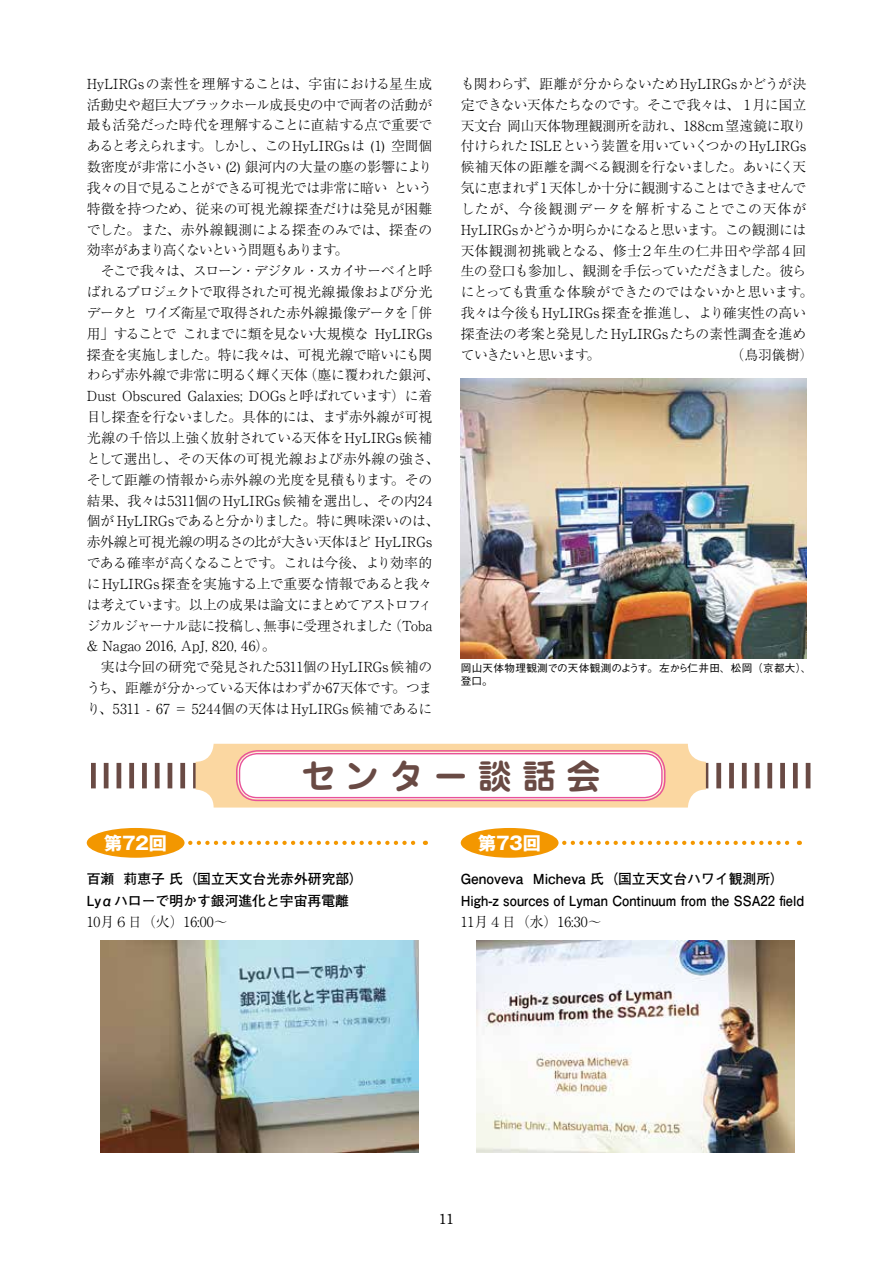
<style>
.page{position:relative;width:893px;height:1263px;background:#fff}
.page>*{position:absolute;margin:0;border:0;box-sizing:border-box;transform-origin:0 0}
.t1{font:700 34.05px "Jun 501 Pro";letter-spacing:.3em;color:#694a44}
.t2{font:700 18px "Gothic MB101 Pro";letter-spacing:-.015em;color:#fff}
.t3{font:300 13.8px/20.9px "Ryumin Pro";letter-spacing:-.02em;color:#000}
.t4{font:700 13.8px/21.3px "Futo Go B101 Pro";color:#000}
.t5{font:300 13.8px "Ryumin Pro";color:#000}
.t6{font:700 13.8px "Futo Min A101 Pro";color:#000}
.t7{font:500 10.65px/12.8px "Gothic BBB Pro";letter-spacing:.03em;color:#000}
</style>
<div class="page">
<img style="left:461px;top:379px;width:345px;height:280px">
<div style="left:91px;top:763px;width:5px;height:25px;background:#694a44"></div>
<div style="left:104px;top:763px;width:5px;height:25px;background:#694a44"></div>
<hr style="left:117px;top:763px;width:4px;height:25px;background:#694a44">
<div style="left:129px;top:763px;width:5px;height:25px;background:#694a44"></div>
<div style="left:142px;top:763px;width:5px;height:25px;background:#694a44"></div>
<div style="left:155px;top:763px;width:5px;height:25px;background:#694a44"></div>
<hr style="left:168px;top:763px;width:4px;height:25px;background:#694a44">
<div style="left:180px;top:763px;width:5px;height:25px;background:#694a44"></div>
<svg style="left:193px;top:763px;width:3px;height:25px"></svg>
<hr style="left:704px;top:763px;width:4px;height:25px;background:#694a44">
<div style="left:716px;top:763px;width:5px;height:25px;background:#694a44"></div>
<div style="left:729px;top:763px;width:5px;height:25px;background:#694a44"></div>
<div style="left:742px;top:763px;width:5px;height:25px;background:#694a44"></div>
<hr style="left:755px;top:763px;width:4px;height:25px;background:#694a44">
<div style="left:767px;top:763px;width:5px;height:25px;background:#694a44"></div>
<div style="left:780px;top:763px;width:5px;height:25px;background:#694a44"></div>
<div style="left:793px;top:763px;width:5px;height:25px;background:#694a44"></div>
<hr style="left:806px;top:763px;width:4px;height:25px;background:#694a44">
<div style="left:196px;top:744px;width:510px;height:63px;background:#fbd7a1;border-radius:18px"></div>
<div style="left:238px;top:752px;width:425px;height:47px;background:#fff;border-radius:19px"></div>
<div style="left:236px;top:750px;width:429px;height:51px;border:1px solid #e85298;border-radius:21px"></div>
<div style="left:239px;top:753px;width:424px;height:45px;border:1px solid #e85298;border-radius:18px"></div>
<svg style="left:188px;top:841px;width:238px;height:4px"></svg>
<div style="left:87px;top:828px;width:98px;height:30px;background:#f39700;border-radius:50%"></div>
<svg style="left:558px;top:841px;width:242px;height:4px"></svg>
<div style="left:461px;top:828px;width:97px;height:30px;background:#f39700;border-radius:50%"></div>
<img style="left:476px;top:941px;width:318px;height:211px">
<img style="left:101px;top:941px;width:318px;height:211px">
<p class="t3" style="left:87px;top:72px;width:354px">HyLIRGsの素性を理解することは、宇宙における星生成活動史や超巨大ブラックホール成長史の中で両者の活動が最も活発だった時代を理解することに直結する点で重要であると考えられます。しかし、このHyLIRGsは (1) 空間個数密度が非常に小さい (2) 銀河内の大量の塵の影響により我々の目で見ることができる可視光では非常に暗い という特徴を持つため、従来の可視光線探査だけは発見が困難でした。また、赤外線観測による探査のみでは、探査の効率があまり高くないという問題もあります。<br>　そこで我々は、スローン・デジタル・スカイサーベイと呼ばれるプロジェクトで取得された可視光線撮像および分光データと ワイズ衛星で取得された赤外線撮像データを「併用」することで これまでに類を見ない大規模な HyLIRGs探査を実施しました。特に我々は、可視光線で暗いにも関わらず赤外線で非常に明るく輝く天体（塵に覆われた銀河、<br>Dust Obscured Galaxies; DOGsと呼ばれています）に着目し探査を行ないました。具体的には、まず赤外線が可視光線の千倍以上強く放射されている天体をHyLIRGs候補として選出し、その天体の可視光線および赤外線の強さ、そして距離の情報から赤外線の光度を見積もります。その結果、我々は5311個のHyLIRGs候補を選出し、その内24個が HyLIRGsであると分かりました。特に興味深いのは、赤外線と可視光線の明るさの比が大きい天体ほど HyLIRGsである確率が高くなることです。これは今後、より効率的にHyLIRGs探査を実施する上で重要な情報であると我々は考えています。以上の成果は論文にまとめてアストロフィジカルジャーナル誌に投稿し、無事に受理されました（Toba &amp; Nagao 2016, ApJ, 820, 46）。<br>　実は今回の研究で発見された5311個のHyLIRGs候補のうち、距離が分かっている天体はわずか67天体です。つまり、5311 - 67 = 5244個の天体はHyLIRGs候補であるに</p>
<p class="t3" style="left:461px;top:72px;width:354px">も関わらず、距離が分からないためHyLIRGsかどうが決定できない天体たちなのです。そこで我々は、１月に国立天文台 岡山天体物理観測所を訪れ、188cm望遠鏡に取り付けられたISLEという装置を用いていくつかのHyLIRGs候補天体の距離を調べる観測を行ないました。あいにく天気に恵まれず１天体しか十分に観測することはできませんでしたが、今後観測データを解析することでこの天体が<br>HyLIRGsかどうか明らかになると思います。この観測には天体観測初挑戦となる、修士２年生の仁井田や学部４回生の登口も参加し、観測を手伝っていただきました。彼らにとっても貴重な体験ができたのではないかと思います。我々は今後もHyLIRGs探査を推進し、より確実性の高い探査法の考案と発見したHyLIRGsたちの素性調査を進めていきたいと思います。　　　　　　　　　　（鳥羽儀樹）</p>
<p class="t7" style="left:461px;top:661px;width:352px">岡山天体物理観測での天体観測のようす。左から仁井田、松岡（京都大）、登口。</p>
<h1 class="t1" style="left:301px;top:749px;width:301px">センター談話会</h1>
<h2 class="t2" style="left:104px;top:828px;width:64px">第72回</h2>
<p class="t4" style="left:87px;top:866px;width:278px">百瀬 莉恵子 氏（国立天文台光赤外研究部）<br>Lyαハローで明かす銀河進化と宇宙再電離</p>
<p class="t5" style="left:87px;top:911px;width:142px">10月６日（火）16:00～</p>
<h2 class="t2" style="left:478px;top:828px;width:64px">第73回</h2>
<p class="t4" style="left:461px;top:866px;width:345px">Genoveva Micheva 氏（国立天文台ハワイ観測所）<br>High-z sources of Lyman Continuum from the SSA22 field</p>
<p class="t5" style="left:461px;top:911px;width:142px">11月４日（水）16:30～</p>
<p class="t6" style="left:439px;top:1207px;width:16px">11</p>
</div>
